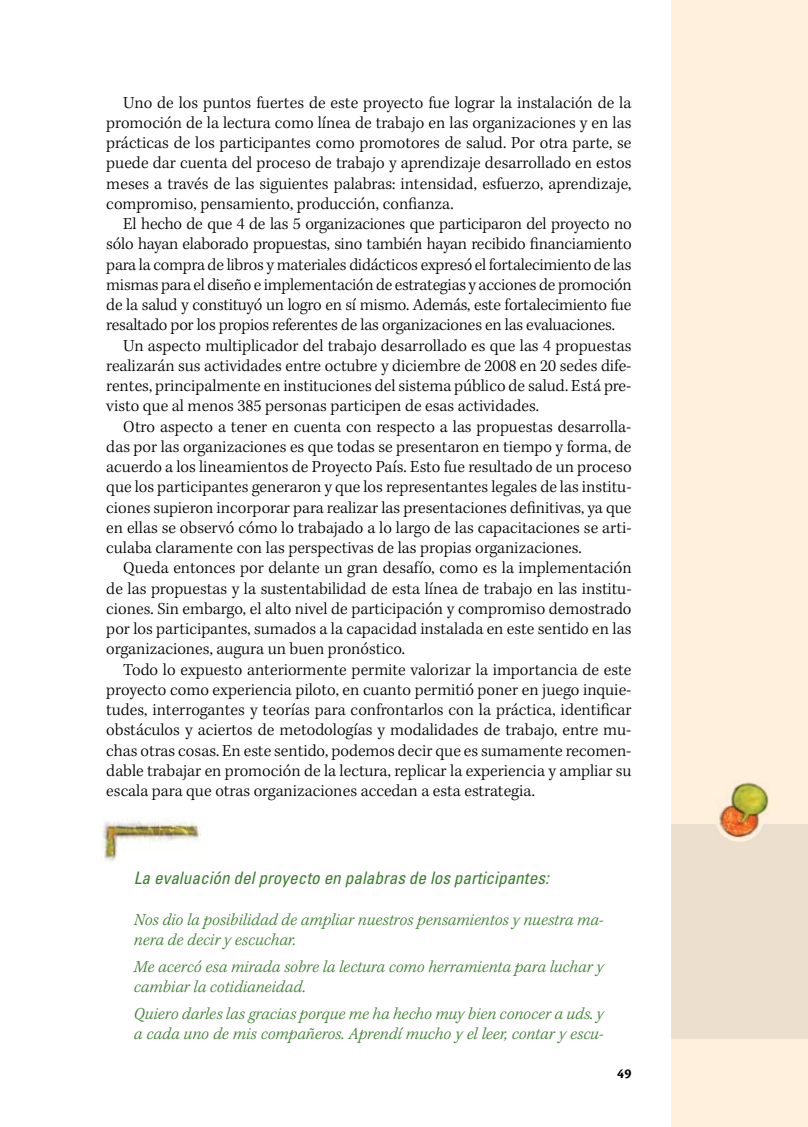
<style>
.page{position:relative;width:808px;height:1127px;background:#fff}
.page>*{position:absolute;margin:0;border:0;box-sizing:border-box;transform-origin:0 0}
.t1{font:300 17.25px/20.2px "Kepler Std";color:#000;text-align:justify}
.t2{font:italic 300 17.25px/20.2px "Kepler Std";color:#3a7f2d}
.t3{font:italic condensed 17.25px "Univers LT Std";color:#3a7f2d}
.t4{font:700 14.25px "Cronos Pro";color:#000}
</style>
<div class="page">
<div style="left:672px;top:0;width:136px;height:1127px;background:#fff0de"></div>
<img style="left:100px;top:818px;width:101px;height:44px">
<div style="left:672px;top:824px;width:136px;height:214px;background:#ecdfce"></div>
<div style="left:714px;top:793px;width:50px;height:49px;background:#fff0de;border-radius:50%"></div>
<img style="left:717px;top:781px;width:52px;height:57px">
<p class="t1" style="left:106px;top:93px;width:527px;text-indent:17px">Uno de los puntos fuertes de este proyecto fue lograr la instalación de la promoción de la lectura como línea de trabajo en las organizaciones y en las prácticas de los participantes como promotores de salud. Por otra parte, se puede dar cuenta del proceso de trabajo y aprendizaje desarrollado en estos meses a través de las siguientes palabras: intensidad, esfuerzo, aprendizaje, compromiso, pensamiento, producción, confianza.</p>
<p class="t1" style="left:123px;top:214px;width:510px">El hecho de que 4 de las 5 organizaciones que participaron del proyecto no</p>
<p class="t1" style="left:106px;top:235px;width:527px">sólo hayan elaborado propuestas, sino también hayan recibido financiamiento</p>
<p class="t1" style="left:106px;top:255px;width:527px">para la compra de libros y materiales didácticos expresó el fortalecimiento de las</p>
<p class="t1" style="left:106px;top:275px;width:527px">mismas para el diseño e implementación de estrategias y acciones de promoción</p>
<p class="t1" style="left:106px;top:295px;width:527px">de la salud y constituyó un logro en sí mismo. Además, este fortalecimiento fue</p>
<p class="t1" style="left:106px;top:316px;width:510px">resaltado por los propios referentes de las organizaciones en las evaluaciones.</p>
<p class="t1" style="left:123px;top:336px;width:510px">Un aspecto multiplicador del trabajo desarrollado es que las 4 propuestas</p>
<p class="t1" style="left:106px;top:356px;width:527px">realizarán sus actividades entre octubre y diciembre de 2008 en 20 sedes dife-</p>
<p class="t1" style="left:106px;top:376px;width:527px">rentes, principalmente en instituciones del sistema público de salud. Está pre-</p>
<p class="t1" style="left:106px;top:397px;width:434px">visto que al menos 385 personas participen de esas actividades.</p>
<p class="t1" style="left:123px;top:417px;width:510px">Otro aspecto a tener en cuenta con respecto a las propuestas desarrolla-</p>
<p class="t1" style="left:106px;top:437px;width:527px">das por las organizaciones es que todas se presentaron en tiempo y forma, de</p>
<p class="t1" style="left:106px;top:457px;width:527px">acuerdo a los lineamientos de Proyecto País. Esto fue resultado de un proceso</p>
<p class="t1" style="left:106px;top:478px;width:527px">que los participantes generaron y que los representantes legales de las institu-</p>
<p class="t1" style="left:106px;top:498px;width:527px">ciones supieron incorporar para realizar las presentaciones definitivas, ya que</p>
<p class="t1" style="left:106px;top:518px;width:527px">en ellas se observó cómo lo trabajado a lo largo de las capacitaciones se arti-</p>
<p class="t1" style="left:106px;top:538px;width:477px">culaba claramente con las perspectivas de las propias organizaciones.</p>
<p class="t1" style="left:123px;top:559px;width:510px">Queda entonces por delante un gran desafío, como es la implementación</p>
<p class="t1" style="left:106px;top:579px;width:527px">de las propuestas y la sustentabilidad de esta línea de trabajo en las institu-</p>
<p class="t1" style="left:106px;top:599px;width:527px">ciones. Sin embargo, el alto nivel de participación y compromiso demostrado</p>
<p class="t1" style="left:106px;top:619px;width:527px">por los participantes, sumados a la capacidad instalada en este sentido en las</p>
<p class="t1" style="left:106px;top:640px;width:300px">organizaciones, augura un buen pronóstico.</p>
<p class="t1" style="left:123px;top:660px;width:510px">Todo lo expuesto anteriormente permite valorizar la importancia de este</p>
<p class="t1" style="left:106px;top:680px;width:527px">proyecto como experiencia piloto, en cuanto permitió poner en juego inquie-</p>
<p class="t1" style="left:106px;top:700px;width:527px">tudes, interrogantes y teorías para confrontarlos con la práctica, identificar</p>
<p class="t1" style="left:106px;top:721px;width:527px">obstáculos y aciertos de metodologías y modalidades de trabajo, entre mu-</p>
<p class="t1" style="left:106px;top:741px;width:527px">chas otras cosas. En este sentido, podemos decir que es sumamente recomen-</p>
<p class="t1" style="left:106px;top:761px;width:527px">dable trabajar en promoción de la lectura, replicar la experiencia y ampliar su</p>
<p class="t1" style="left:106px;top:781px;width:430px">escala para que otras organizaciones accedan a esta estrategia.</p>
<p class="t3" style="left:134px;top:867px;width:416px">La evaluación del proyecto en palabras de los participantes:</p>
<p class="t2" style="left:134px;top:909px;width:471px">Nos dio la posibilidad de ampliar nuestros pensamientos y nuestra ma&shy;nera de decir y escuchar.</p>
<p class="t2" style="left:134px;top:957px;width:471px">Me acercó esa mirada sobre la lectura como herramienta para luchar y cambiar la cotidianeidad.</p>
<p class="t2" style="left:134px;top:1004px;width:471px">Quiero darles las gracias porque me ha hecho muy bien conocer a uds. y a cada uno de mis compañeros. Aprendí mucho y el leer, contar y escu-</p>
<p class="t4" style="left:617px;top:1065px;width:16px">49</p>
</div>
